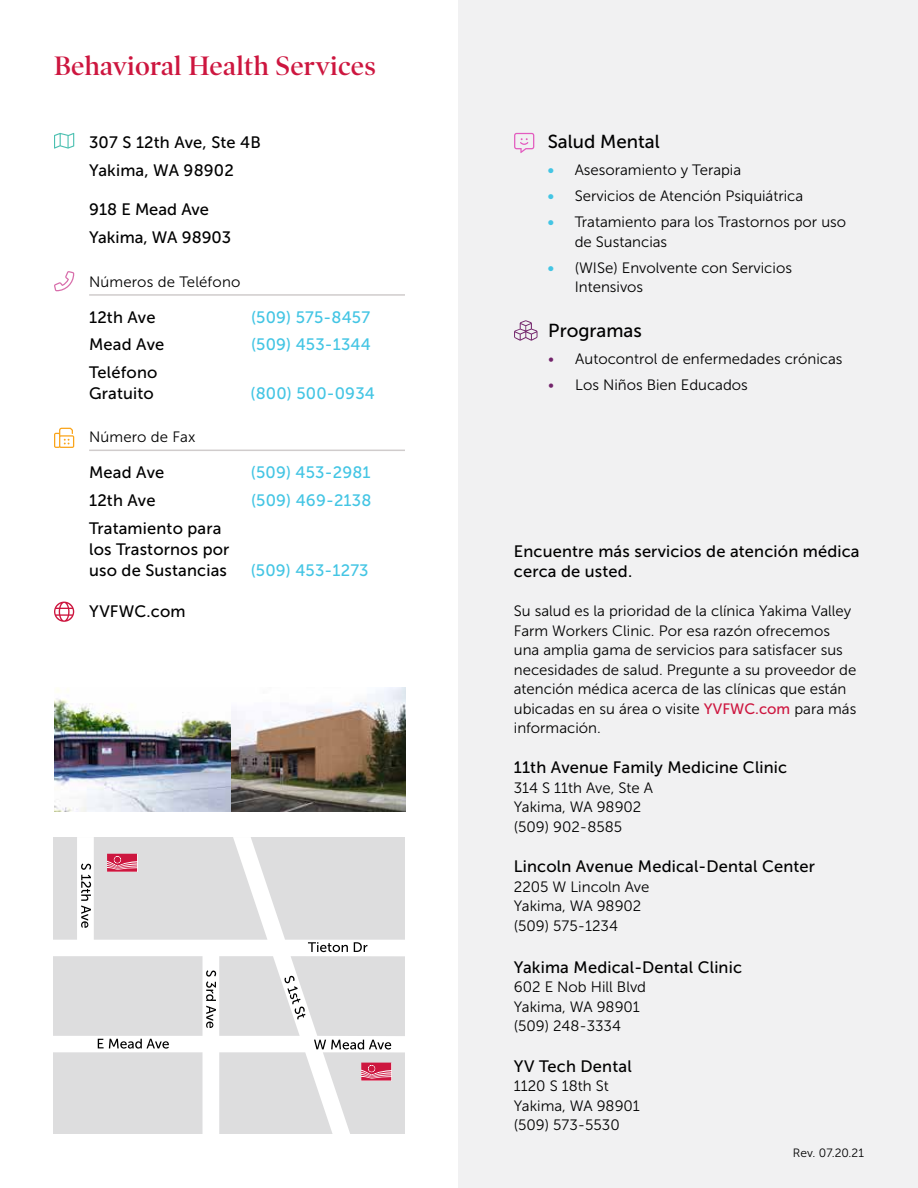
<style>
.page{position:relative;width:918px;height:1188px;background:#fff}
.page>*{position:absolute;margin:0;border:0;box-sizing:border-box;transform-origin:0 0}
.t1{font:600 27px "Poynter OS Disp";letter-spacing:.01em;color:#cd163f}
.t2{font:18.75px "Museo Sans 500";color:#000}
.t3{font:16.5px/21px "Museo Sans 500";letter-spacing:.01em;color:#000}
.t4{font:16.5px "Museo Sans 500";letter-spacing:.01em;color:#43c5e4}
.t5{font:15px/19.5px "Museo Sans 300";color:#000}
.t6{font:12px "Museo Sans 300";color:#000}
.s1{font-family:"Museo Sans 700";color:#43c5e4}
.s2{color:#73246b}
.s3{font-family:"Museo Sans 500";color:#cd163f}
</style>
<div class="page">
<div style="left:459px;top:0;width:459px;height:1188px;background:#f1f1f2"></div>
<hr style="left:89px;top:294px;width:316px;height:2px;background:#d0cccc">
<hr style="left:89px;top:450px;width:316px;height:1px;background:#d0cccc">
<svg style="left:54px;top:133px;width:20px;height:16px"></svg>
<svg style="left:54px;top:271px;width:20px;height:20px"></svg>
<svg style="left:54px;top:428px;width:20px;height:20px"></svg>
<svg style="left:54px;top:602px;width:20px;height:20px"></svg>
<svg style="left:514px;top:133px;width:20px;height:20px"></svg>
<img style="left:54px;top:688px;width:351px;height:124px">
<svg style="left:53px;top:837px;width:352px;height:297px;fill:#ddddde"></svg>
<svg style="left:361px;top:1063px;width:30px;height:18px"></svg>
<svg style="left:107px;top:854px;width:30px;height:18px"></svg>
<svg style="left:314px;top:1040px;width:77px;height:10px"></svg>
<svg style="left:98px;top:1039px;width:71px;height:10px"></svg>
<svg style="left:81px;top:864px;width:10px;height:64px"></svg>
<svg style="left:206px;top:970px;width:10px;height:58px"></svg>
<svg style="left:284px;top:975px;width:21px;height:45px"></svg>
<svg style="left:308px;top:942px;width:40px;height:10px"></svg>
<svg style="left:354px;top:942px;width:13px;height:10px"></svg>
<svg style="left:514px;top:320px;width:24px;height:21px"></svg>
<h1 class="t1" style="left:54px;top:51px;width:324px">Behavioral Health Services</h1>
<p class="t3" style="left:89px;top:128px;width:173px;line-height:28.3px">307 S 12th Ave, Ste 4B<br>Yakima, WA 98902</p>
<p class="t3" style="left:89px;top:196px;width:144px;line-height:27.8px">918 E Mead Ave<br>Yakima, WA 98903</p>
<p class="t5" style="left:89px;top:272px;width:153px">Números de Teléfono</p>
<p class="t3" style="left:89px;top:307px;width:68px">12th Ave</p>
<p class="t4" style="left:251px;top:308px;width:120px">(509) 575-8457</p>
<p class="t3" style="left:89px;top:334px;width:77px">Mead Ave</p>
<p class="t4" style="left:251px;top:336px;width:121px">(509) 453-1344</p>
<p class="t3" style="left:89px;top:362px;width:70px">Teléfono<br>Gratuito</p>
<p class="t4" style="left:251px;top:384px;width:126px">(800) 500-0934</p>
<p class="t5" style="left:89px;top:427px;width:108px">Número de Fax</p>
<p class="t3" style="left:89px;top:462px;width:77px">Mead Ave</p>
<p class="t4" style="left:251px;top:463px;width:121px">(509) 453-2981</p>
<p class="t3" style="left:89px;top:490px;width:68px">12th Ave</p>
<p class="t4" style="left:251px;top:491px;width:122px">(509) 469-2138</p>
<p class="t3" style="left:89px;top:517px;width:142px">Tratamiento para los Trastornos por uso de Sustancias</p>
<p class="t4" style="left:251px;top:561px;width:119px">(509) 453-1273</p>
<p class="t3" style="left:89px;top:601px;width:98px">YVFWC.com</p>
<p class="t2" style="left:548px;top:132px;width:113px">Salud Mental</p>
<p class="t5" style="left:548px;top:160px;width:195px"><span class="s1">•</span> Asesoramiento y Terapia</p>
<p class="t5" style="left:548px;top:186px;width:257px"><span class="s1">•</span> Servicios de Atención Psiquiátrica</p>
<p class="t5" style="left:575px;top:212px;width:273px;text-indent:-27px"><span class="s1">•</span> Tratamiento para los Trastornos por uso de Sustancias</p>
<p class="t5" style="left:575px;top:258px;width:219px;text-indent:-27px"><span class="s1">•</span> (WISe) Envolvente con Servicios<br>Intensivos</p>
<p class="t2" style="left:548px;top:321px;width:95px">Programas</p>
<p class="t5" style="left:548px;top:349px;width:296px"><span class="s2">•</span> Autocontrol de enfermedades crónicas</p>
<p class="t5" style="left:548px;top:375px;width:201px"><span class="s2">•</span> Los Niños Bien Educados</p>
<p class="t3" style="left:514px;top:542px;width:347px;line-height:19.8px">Encuentre más servicios de atención médica cerca de usted.</p>
<p class="t5" style="left:514px;top:602px;width:344px">Su salud es la prioridad de la clínica Yakima Valley Farm Workers Clinic. Por esa razón ofrecemos una amplia gama de servicios para satisfacer sus necesidades de salud. Pregunte a su proveedor de atención médica acerca de las clínicas que están ubicadas en su área o visite <span class="s3">YVFWC.com</span> para más información.</p>
<p class="t3" style="left:514px;top:757px;width:275px">11th Avenue Family Medicine Clinic</p>
<p class="t5" style="left:514px;top:778px;width:141px">314 S 11th Ave, Ste A<br>Yakima, WA 98902 (509) 902-8585</p>
<p class="t3" style="left:514px;top:856px;width:303px">Lincoln Avenue Medical-Dental Center</p>
<p class="t5" style="left:514px;top:877px;width:137px">2205 W Lincoln Ave<br>Yakima, WA 98902 (509) 575-1234</p>
<p class="t3" style="left:514px;top:957px;width:230px">Yakima Medical-Dental Clinic</p>
<p class="t5" style="left:514px;top:977px;width:134px">602 E Nob Hill Blvd<br>Yakima, WA 98901 (509) 248-3334</p>
<p class="t3" style="left:514px;top:1056px;width:119px">YV Tech Dental</p>
<p class="t5" style="left:514px;top:1076px;width:128px">1120 S 18th St<br>Yakima, WA 98901 (509) 573-5530</p>
<p class="t6" style="left:793px;top:1146px;width:73px">Rev. 07.20.21</p>
</div>
